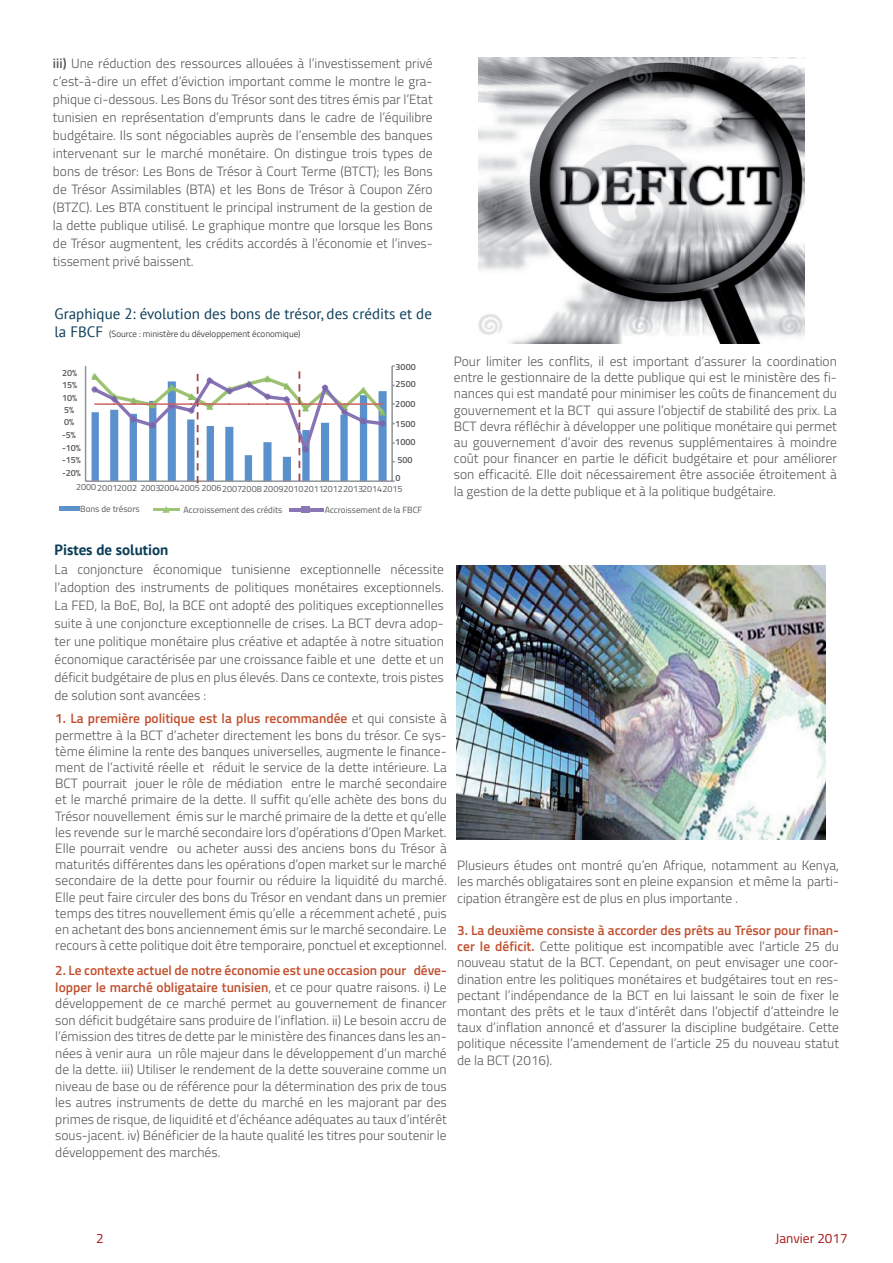
<style>
.page{position:relative;width:893px;height:1263px;background:#fff}
.page>*{position:absolute;margin:0;border:0;box-sizing:border-box;transform-origin:0 0}
.t1{font:15px "PT Sans";color:#0c3d58}
.t2{font:700 15px "PT Sans";color:#0c3d58}
.t3{font:300 13.5px/16.2px "Titillium";color:#55585b;text-align:justify}
.t4{font:13.5px "Titillium";color:#a71613}
.t5{font:9px "Titillium";color:#57585a}
.t6{font:600 9px "Titillium";color:#57585a}
.t7{font:300 9px "Titillium";color:#231f20}
.s1{font-weight:600}
.s2{font-family:"PT Sans";font-weight:400;font-size:15px;color:#0c3d58}
.s3{font-weight:600;color:#c14f2d}
</style>
<div class="page">
<hr style="left:391px;top:366px;width:2px;height:115px;background:#919398">
<hr style="left:85px;top:366px;width:1px;height:115px;background:#919398">
<hr style="left:86px;top:480px;width:306px;height:2px;background:#919398">
<svg style="left:92px;top:373px;width:303px;height:109px"></svg>
<img style="left:197px;top:374px;width:2px;height:110px">
<img style="left:298px;top:371px;width:2px;height:111px">
<hr style="left:59px;top:506px;width:21px;height:4px;background:#5c92c9">
<svg style="left:153px;top:506px;width:171px;height:7px"></svg>
<hr style="left:290px;top:509px;width:34px;height:3px;background:#8b76b6">
<div style="left:301px;top:506px;width:9px;height:8px;background:#8a77b6"></div>
<img style="left:456px;top:566px;width:370px;height:274px">
<img style="left:478px;top:57px;width:326px;height:286px">
<p class="t3" style="left:53px;top:54px;width:381px;line-height:18px"><span class="s1">iii)</span> Une réduction des ressources allouées à l’investissement privé c’est-à-dire un effet d’éviction important comme le montre le gra&shy;phique ci-dessous. Les Bons du Trésor sont des titres émis par l’Etat tunisien en représentation d’emprunts dans le cadre de l’équilibre budgétaire. Ils sont négociables auprès de l’ensemble des banques intervenant sur le marché monétaire. On distingue trois types de bons de trésor: Les Bons de Trésor à Court Terme (BTCT); les Bons de Trésor Assimilables (BTA) et les Bons de Trésor à Coupon Zéro (BTZC). Les BTA constituent le principal instrument de la gestion de la dette publique utilisé. Le graphique montre que lorsque les Bons de Trésor augmentent, les crédits accordés à l’économie et l’inves&shy;tissement privé baissent.</p>
<p class="t1" style="left:55px;top:304px;width:379px">Graphique 2: évolution des bons de trésor, des crédits et de</p>
<p class="t7" style="left:55px;top:327px;width:247px"><span class="s2">la FBCF</span> (Source : ministère du développement économique)</p>
<p class="t6" style="left:62px;top:366px;width:17px">20%</p>
<p class="t6" style="left:396px;top:360px;width:22px">3000</p>
<p class="t6" style="left:62px;top:378px;width:17px">15%</p>
<p class="t6" style="left:396px;top:377px;width:22px">2500</p>
<p class="t6" style="left:62px;top:391px;width:17px">10%</p>
<p class="t6" style="left:64px;top:403px;width:12px">5%</p>
<p class="t6" style="left:395px;top:397px;width:22px">2000</p>
<p class="t6" style="left:64px;top:415px;width:12px">0%</p>
<p class="t6" style="left:395px;top:418px;width:22px">1500</p>
<p class="t6" style="left:62px;top:429px;width:15px">-5%</p>
<p class="t6" style="left:62px;top:441px;width:20px">-10%</p>
<p class="t6" style="left:395px;top:436px;width:22px">1000</p>
<p class="t6" style="left:62px;top:453px;width:20px">-15%</p>
<p class="t6" style="left:397px;top:454px;width:17px">500</p>
<p class="t6" style="left:62px;top:466px;width:20px">-20%</p>
<p class="t6" style="left:396px;top:472px;width:7px">0</p>
<p class="t5" style="left:76px;top:482px;width:328px">20002001 2002 2003 2004 2005 2006 2007 2008 2009 2010 2011 2012 2013 2014 2015</p>
<p class="t5" style="left:80px;top:502px;width:61px">Bons de trésors</p>
<p class="t5" style="left:184px;top:503px;width:100px">Accroissement des crédits</p>
<p class="t5" style="left:325px;top:504px;width:99px">Accroissement de la FBCF</p>
<p class="t3" style="left:454px;top:352px;width:384px">Pour limiter les conflits, il est important d’assurer la coordination entre le gestionnaire de la dette publique qui est le ministère des fi&shy;nances qui est mandaté pour minimiser les coûts de financement du gouvernement et la BCT qui assure l’objectif de stabilité des prix. La BCT devra réfléchir à développer une politique monétaire qui permet au gouvernement d’avoir des revenus supplémentaires à moindre coût pour financer en partie le déficit budgétaire et pour améliorer son efficacité. Elle doit nécessairement être associée étroitement à la gestion de la dette publique et à la politique budgétaire.</p>
<p class="t2" style="left:55px;top:540px;width:115px">Pistes de solution</p>
<p class="t3" style="left:55px;top:560px;width:391px;line-height:18px">La conjoncture économique tunisienne exceptionnelle nécessite l’adoption des instruments de politiques monétaires exceptionnels.<br>La FED, la BoE, BoJ, la BCE ont adopté des politiques exceptionnelles suite à une conjoncture exceptionnelle de crises. La BCT devra adop&shy;ter une politique monétaire plus créative et adaptée à notre situation économique caractérisée par une croissance faible et une dette et un déficit budgétaire de plus en plus élevés. Dans ce contexte, trois pistes de solution sont avancées :</p>
<p class="t3" style="left:55px;top:710px;width:393px"><span class="s3">1. La première politique est la plus recommandée</span> et qui consiste à permettre à la BCT d’acheter directement les bons du trésor. Ce sys&shy;tème élimine la rente des banques universelles, augmente le finance&shy;ment de l’activité réelle et réduit le service de la dette intérieure. La BCT pourrait jouer le rôle de médiation entre le marché secondaire et le marché primaire de la dette. Il suffit qu’elle achète des bons du Trésor nouvellement émis sur le marché primaire de la dette et qu’elle les revende sur le marché secondaire lors d’opérations d’Open Market.<br>Elle pourrait vendre ou acheter aussi des anciens bons du Trésor à maturités différentes dans les opérations d’open market sur le marché secondaire de la dette pour fournir ou réduire la liquidité du marché.<br>Elle peut faire circuler des bons du Trésor en vendant dans un premier temps des titres nouvellement émis qu’elle a récemment acheté , puis en achetant des bons anciennement émis sur le marché secondaire. Le recours à cette politique doit être temporaire, ponctuel et exceptionnel.</p>
<p class="t3" style="left:55px;top:962px;width:393px"><span class="s3">2. Le contexte actuel de notre économie est une occasion pour déve&shy;lopper le marché obligataire tunisien</span>, et ce pour quatre raisons. i) Le développement de ce marché permet au gouvernement de financer son déficit budgétaire sans produire de l’inflation. ii) Le besoin accru de l’émission des titres de dette par le ministère des finances dans les an&shy;nées à venir aura un rôle majeur dans le développement d’un marché de la dette. iii) Utiliser le rendement de la dette souveraine comme un niveau de base ou de référence pour la détermination des prix de tous les autres instruments de dette du marché en les majorant par des primes de risque, de liquidité et d’échéance adéquates au taux d’intérêt sous-jacent. iv) Bénéficier de la haute qualité les titres pour soutenir le développement des marchés.</p>
<p class="t3" style="left:457px;top:857px;width:383px">Plusieurs études ont montré qu’en Afrique, notamment au Kenya, les marchés obligataires sont en pleine expansion et même la parti&shy;cipation étrangère est de plus en plus importante .</p>
<p class="t3" style="left:457px;top:921px;width:383px"><span class="s3">3. La deuxième consiste à accorder des prêts au Trésor pour finan&shy;cer le déficit.</span> Cette politique est incompatible avec l’article 25 du nouveau statut de la BCT. Cependant, on peut envisager une coor&shy;dination entre les politiques monétaires et budgétaires tout en res&shy;pectant l’indépendance de la BCT en lui laissant le soin de fixer le montant des prêts et le taux d’intérêt dans l’objectif d’atteindre le taux d’inflation annoncé et d’assurer la discipline budgétaire. Cette politique nécessite l’amendement de l’article 25 du nouveau statut de la BCT (2016).</p>
<p class="t4" style="left:96px;top:1228px;width:9px">2</p>
<p class="t4" style="left:776px;top:1228px;width:73px">Janvier 2017</p>
</div>
